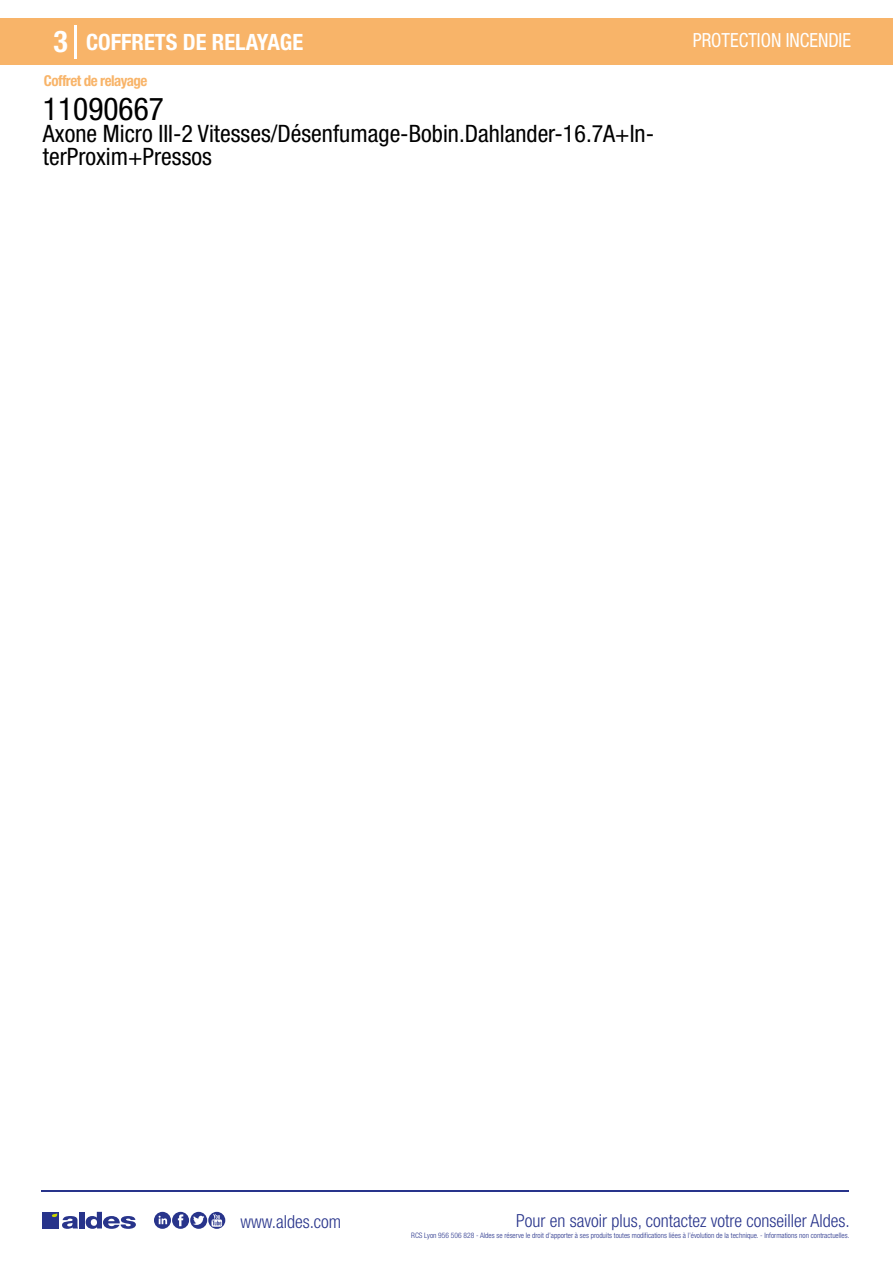
<style>
.page{position:relative;width:893px;height:1263px;background:#fff}
.page>*{position:absolute;margin:0;border:0;box-sizing:border-box;transform-origin:0 0}
.t1{font:condensed 31.5px "Helvetica Neue LT Std";color:#000}
.t2{font:700 condensed 30px "Helvetica Neue LT Std";color:#fff}
.t3{font:condensed 24px/22.5px "Helvetica Neue LT Std";color:#000}
.t4{font:700 condensed 22.5px "Helvetica Neue LT Std";color:#fff}
.t5{font:condensed 19.5px "Helvetica Neue LT Std";color:#fff;scale:.95 1}
.t6{font:300 condensed 18px "Helvetica Neue";color:#28348b}
.t7{font:700 condensed 15px "Helvetica Neue LT Std";letter-spacing:-.035em;color:#f8b469}
.t8{font:300 condensed 7.5px "Helvetica Neue";color:#28348b}
</style>
<div class="page">
<div style="left:0;top:18px;width:893px;height:46px;background:#f8b469"></div>
<hr style="left:74px;top:25px;width:2px;height:33px;background:#fff">
<hr style="left:41px;top:1190px;width:808px;height:1px;background:#28348b">
<svg style="left:154px;top:1212px;width:71px;height:17px"></svg>
<div style="left:42px;top:1212px;width:17px;height:16px;background:#28348b"></div>
<div style="left:79px;top:1212px;width:5px;height:16px;background:#28348b"></div>
<svg style="left:86px;top:1212px;width:50px;height:17px"></svg>
<svg style="left:52px;top:1213px;width:26px;height:16px"></svg>
<h2 class="t2" style="left:54px;top:24px;width:16px">3</h2>
<h3 class="t4" style="left:86px;top:28px;width:219px">COFFRETS DE RELAYAGE</h3>
<h3 class="t5" style="left:693px;top:29px;width:168px">PROTECTION INCENDIE</h3>
<h3 class="t7" style="left:44px;top:71px;width:105px">Coffret de relayage</h3>
<h1 class="t1" style="left:43px;top:91px;width:122px">11090667</h1>
<h3 class="t3" style="left:43px;top:123px;width:613px">Axone Micro III-2 Vitesses/Désenfumage-Bobin.Dahlander-16.7A+In&shy;terProxim+Pressos</h3>
<h3 class="t6" style="left:240px;top:1211px;width:102px">www.aldes.com</h3>
<h3 class="t6" style="left:516px;top:1211px;width:335px">Pour en savoir plus, contactez votre conseiller Aldes.</h3>
<p class="t8" style="left:411px;top:1230px;width:440px">RCS Lyon 956 506 828 - Aldes se réserve le droit d’apporter à ses produits toutes modifications liées à l’évolution de la technique. - Informations non contractuelles.</p>
</div>
